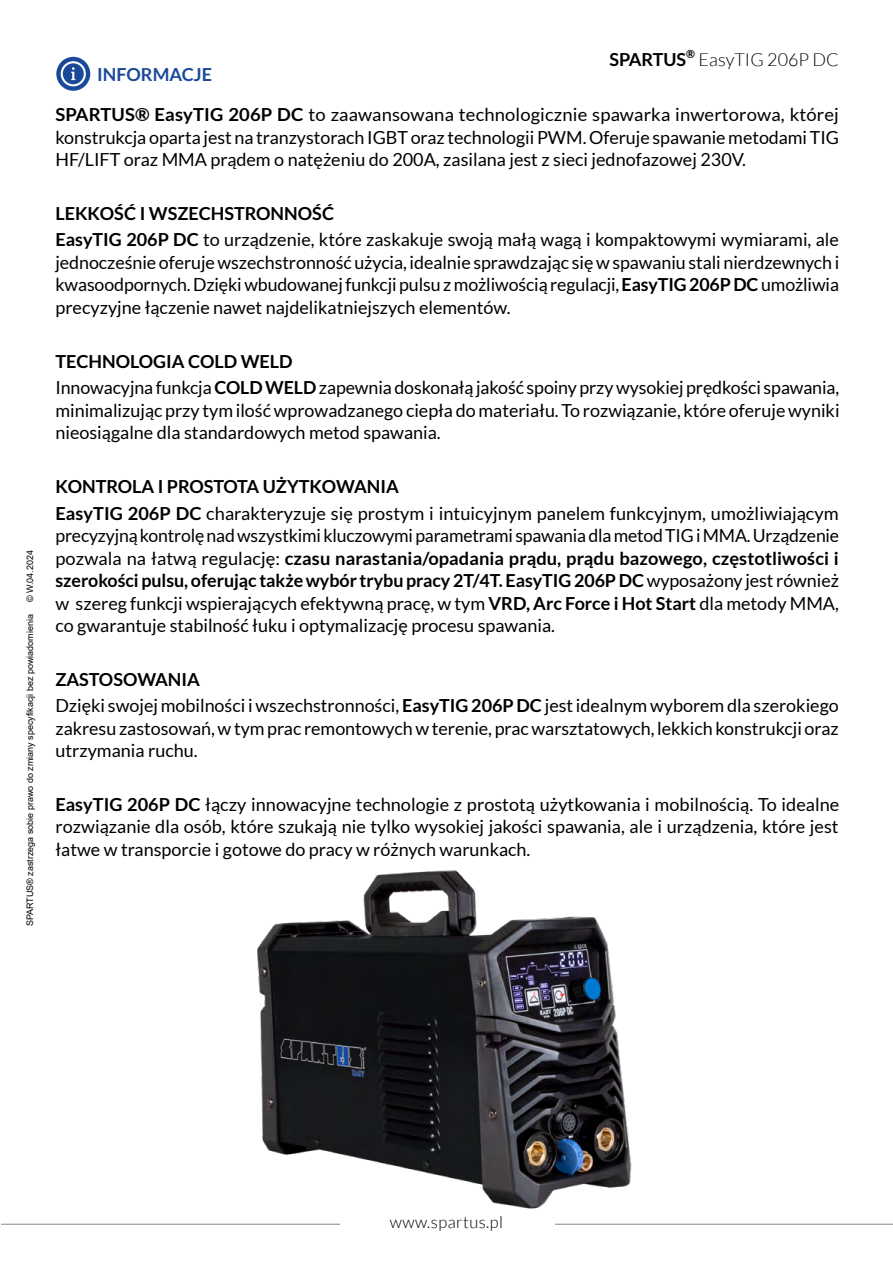
<style>
.page{position:relative;width:893px;height:1263px;background:#fff}
.page>*{position:absolute;margin:0;border:0;box-sizing:border-box;transform-origin:0 0}
.t1{font:18px/22.5px "Lato";color:#000}
.t2{font:300 18px "Lato";color:#000}
.t3{font:700 18px "Lato";color:#1b499a}
.t4{font:700 18px "Lato";color:#000}
.t5{font:300 16.5px "Lato";letter-spacing:.025em;color:#000}
.t6{font:700 11.25px "Lato";color:#000}
.t7{font:9px "Arial";color:#000}
.s1{font-weight:700}
</style>
<div class="page">
<hr style="left:1px;top:1224px;width:339px;height:1px;background:#878787">
<hr style="left:555px;top:1224px;width:338px;height:1px;background:#878787">
<svg style="left:56px;top:57px;width:34px;height:34px"></svg>
<img style="left:257px;top:870px;width:375px;height:339px">
<p class="t7" style="left:24px;top:602px;width:54px;rotate:-90deg">© W.04.2024</p>
<p class="t7" style="left:24px;top:926px;width:314px;rotate:-90deg">SPARTUS® zastrzega sobie prawo do zmiany specyfikacji bez powiadomienia</p>
<p class="t3" style="left:97px;top:64px;width:116px">INFORMACJE</p>
<p class="t4" style="left:609px;top:49px;width:78px">SPARTUS</p>
<p class="t6" style="left:686px;top:47px;width:10px">®</p>
<p class="t2" style="left:699px;top:50px;width:142px">EasyTIG 206P DC</p>
<p class="t1" style="left:55px;top:103px;width:785px;text-align:justify"><span class="s1">SPARTUS® EasyTIG 206P DC</span> to zaawansowana technologicznie spawarka inwertorowa, której konstrukcja oparta jest na tranzystorach IGBT oraz technologii PWM. Oferuje spawanie metodami TIG HF/LIFT oraz MMA prądem o natężeniu do 200A, zasilana jest z sieci jednofazowej 230V.</p>
<p class="t1" style="left:55px;top:200px;width:785px;line-height:26.7px"><span class="s1">LEKKOŚĆ I WSZECHSTRONNOŚĆ<br>EasyTIG 206P DC</span> to urządzenie, które zaskakuje swoją małą wagą i kompaktowymi wymiarami, ale</p>
<p class="t1" style="left:55px;top:251px;width:785px;text-align:justify">jednocześnie oferuje wszechstronność użycia, idealnie sprawdzając się w spawaniu stali nierdzewnych i kwasoodpornych. Dzięki wbudowanej funkcji pulsu z możliwością regulacji, <span class="s1">EasyTIG 206P DC</span> umożliwia precyzyjne łączenie nawet najdelikatniejszych elementów.</p>
<p class="t1" style="left:55px;top:347px;width:785px;line-height:26.7px"><span class="s1">TECHNOLOGIA COLD WELD<br></span>Innowacyjna funkcja <span class="s1">COLD WELD</span> zapewnia doskonałą jakość spoiny przy wysokiej prędkości spawania,</p>
<p class="t1" style="left:55px;top:399px;width:786px">minimalizując przy tym ilość wprowadzanego ciepła do materiału. To rozwiązanie, które oferuje wyniki nieosiągalne dla standardowych metod spawania.</p>
<p class="t1" style="left:55px;top:473px;width:785px;line-height:26.7px"><span class="s1">KONTROLA I PROSTOTA UŻYTKOWANIA<br>EasyTIG 206P DC</span> charakteryzuje się prostym i intuicyjnym panelem funkcyjnym, umożliwiającym</p>
<p class="t1" style="left:55px;top:524px;width:785px;text-align:justify">precyzyjną kontrolę nad wszystkimi kluczowymi parametrami spawania dla metod TIG i MMA. Urządzenie pozwala na łatwą regulację: <span class="s1">czasu narastania/opadania prądu, prądu bazowego, częstotliwości i szerokości pulsu, oferując także wybór trybu pracy 2T/4T. EasyTIG 206P DC</span> wyposażony jest również w szereg funkcji wspierających efektywną pracę, w tym <span class="s1">VRD, Arc Force i Hot Start</span> dla metody MMA, co gwarantuje stabilność łuku i optymalizację procesu spawania.</p>
<p class="t1" style="left:55px;top:665px;width:785px;line-height:26.7px"><span class="s1">ZASTOSOWANIA<br></span>Dzięki swojej mobilności i wszechstronności, <span class="s1">EasyTIG 206P DC</span> jest idealnym wyborem dla szerokiego</p>
<p class="t1" style="left:55px;top:717px;width:785px">zakresu zastosowań, w tym prac remontowych w terenie, prac warsztatowych, lekkich konstrukcji oraz utrzymania ruchu.</p>
<p class="t1" style="left:55px;top:793px;width:785px;text-align:justify"><span class="s1">EasyTIG 206P DC</span> łączy innowacyjne technologie z prostotą użytkowania i mobilnością. To idealne rozwiązanie dla osób, które szukają nie tylko wysokiej jakości spawania, ale i urządzenia, które jest łatwe w transporcie i gotowe do pracy w różnych warunkach.</p>
<p class="t5" style="left:390px;top:1213px;width:115px">www.spartus.pl</p>
</div>
